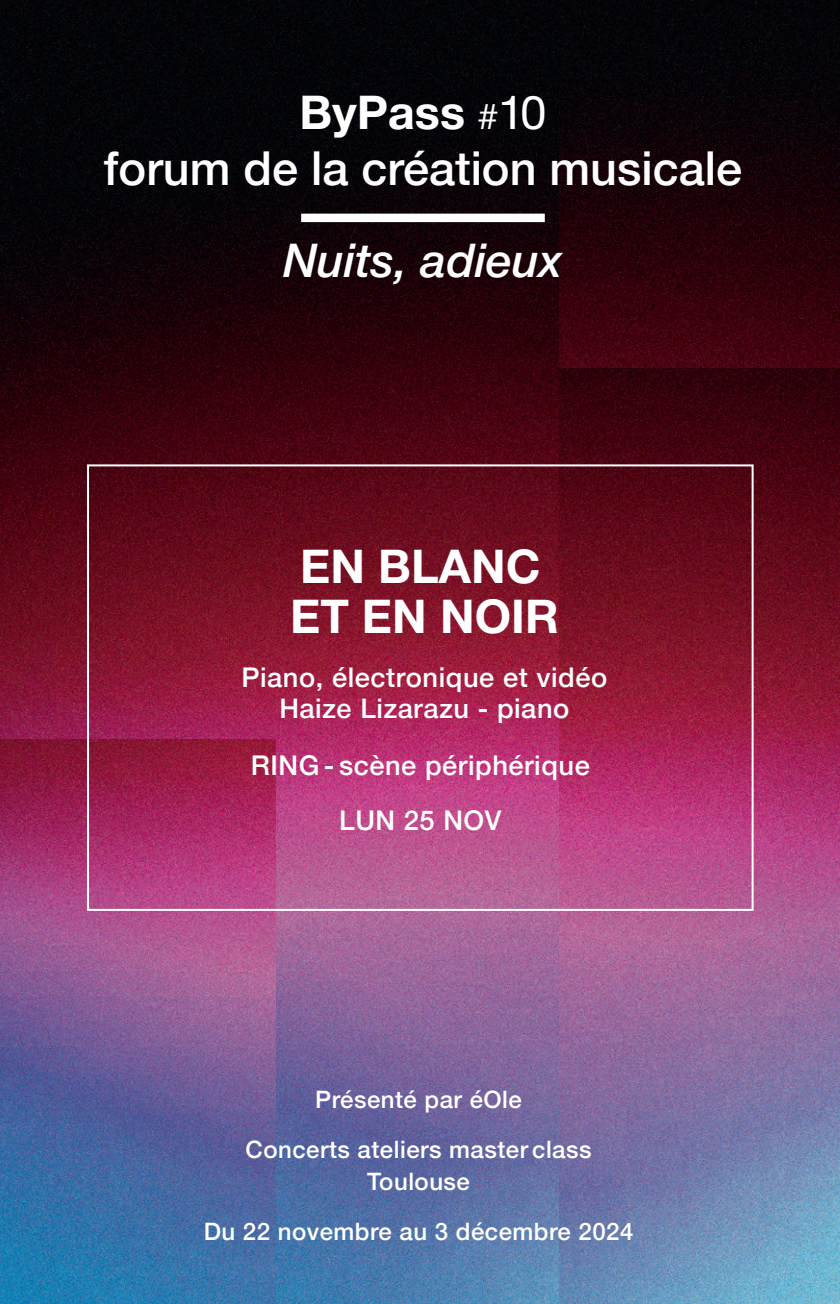
<style>
.page{position:relative;width:840px;height:1304px;background:#fff}
.page>*{position:absolute;margin:0;border:0;box-sizing:border-box;transform-origin:0 0}
.t1{font:500 46.8px/56px "Helvetica Neue";color:#fff;text-align:center}
.t2{font:700 46.8px/49.4px "Helvetica Neue";color:#fff}
.t3{font:italic 500 46.8px "Helvetica Neue";color:#fff}
.t4{font:500 27.2px/30.6px "Helvetica Neue";letter-spacing:.02em;color:#fff;text-align:center}
.t5{font:500 24px/50px "Helvetica Neue";letter-spacing:.02em;color:#fff;text-align:center}
.s1{font-weight:700}
.s2{font-weight:400;font-size:35.8px}
.s3{font-weight:400}
</style>
<div class="page">
<img style="left:0;top:0;width:558px;height:1304px">
<img style="left:558px;top:367px;width:281px;height:937px">
<img style="left:0;top:739px;width:276px;height:565px">
<img style="left:558px;top:0;width:281px;height:367px">
<div style="left:87px;top:464px;width:666px;height:447px;border:2px solid #fff"></div>
<div style="left:301px;top:214px;width:243px;height:8px;background:#fff"></div>
<h1 class="t1" style="left:104px;top:80px;width:639px"><span class="s1">ByPass</span> <span class="s2">#</span><span class="s3">10<br></span>forum de la création musicale</h1>
<h1 class="t3" style="left:283px;top:220px;width:280px">Nuits, adieux</h1>
<h1 class="t2" style="left:290px;top:543px;width:270px">EN BLANC<br>ET EN NOIR</h1>
<p class="t4" style="left:241px;top:660px;width:367px">Piano, électronique et vidéo<br>Haize Lizarazu - piano</p>
<p class="t4" style="left:250px;top:736px;width:340px;line-height:54.4px">RING - scène périphérique<br>LUN 25 NOV</p>
<p class="t5" style="left:245px;top:1072px;width:347px">Présenté par éOle<br>Concerts ateliers master class</p>
<p class="t5" style="left:203px;top:1154px;width:431px">Toulouse<br>Du 22 novembre au 3 décembre 2024</p>
</div>
